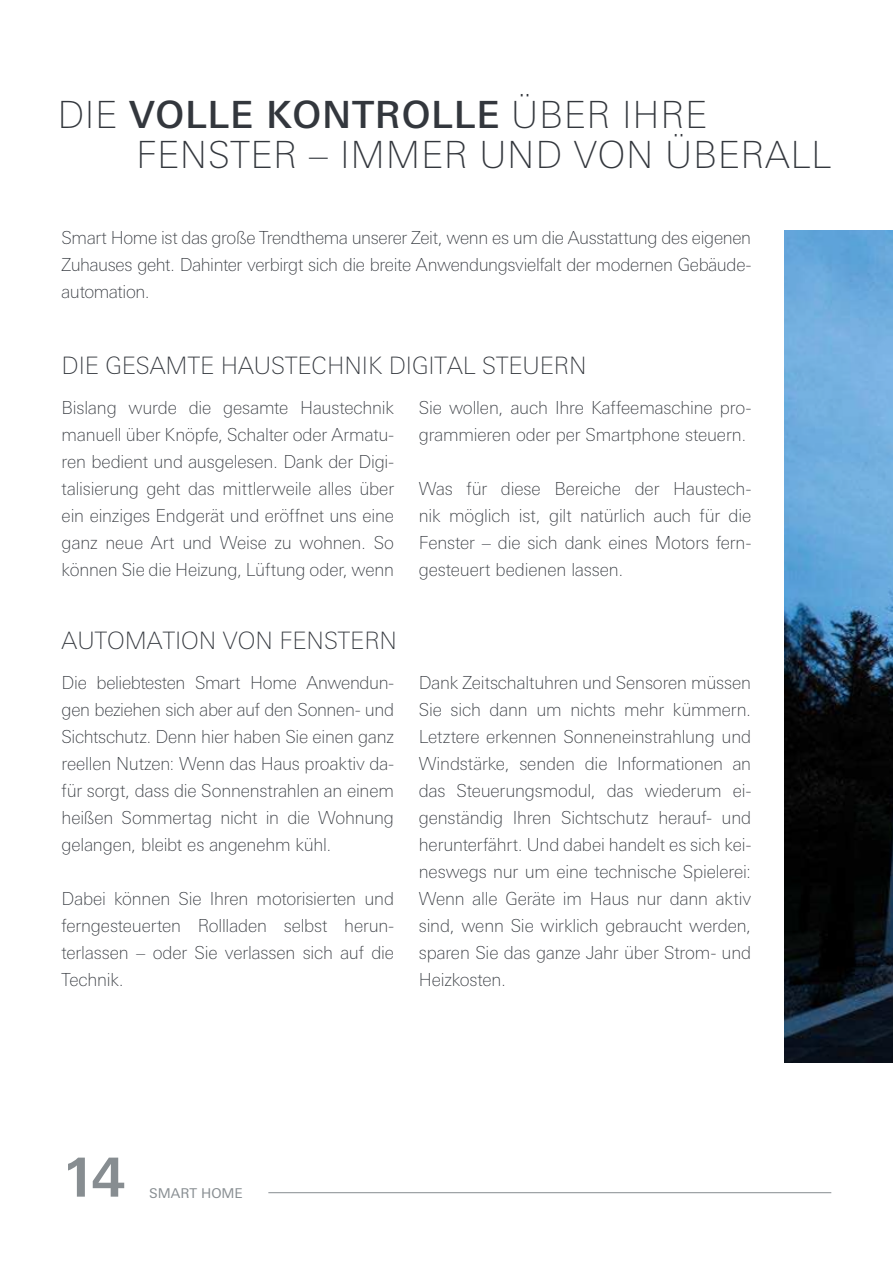
<style>
.page{position:relative;width:893px;height:1263px;background:#fff}
.page>*{position:absolute;margin:0;border:0;box-sizing:border-box;transform-origin:0 0}
.t1{font:700 54px "LT Univers Basic";color:#878d91}
.t2{font:100 37.5px "LT Univers Basic";letter-spacing:.02em;color:#33373d}
.t3{font:500 37.5px "LT Univers Basic";letter-spacing:.02em;color:#33373d}
.t4{font:100 24px "LT Univers Basic";color:#33373d}
.t5{font:100 18px/27px "LT Univers Basic";letter-spacing:-.01em;color:#33373d;text-align:justify}
.t6{font:13.5px "LT Univers Basic";color:#878d91}
.s1{font-weight:100}
</style>
<div class="page">
<img style="left:785px;top:231px;width:108px;height:831px">
<hr style="left:268px;top:1192px;width:563px;height:1px;background:#878d91">
<h2 class="t3" style="left:57px;top:93px;width:651px"><span class="s1">DIE</span> VOLLE KONTROLLE <span class="s1">ÜBER IHRE</span></h2>
<h2 class="t2" style="left:136px;top:134px;width:696px">FENSTER – IMMER UND VON ÜBERALL</h2>
<p class="t5" style="left:62px;top:224px;width:691px">Smart Home ist das große Trendthema unserer Zeit, wenn es um die Ausstattung des eigenen Zuhauses geht. Dahinter verbirgt sich die breite Anwendungsvielfalt der modernen Gebäude&shy;automation.</p>
<h3 class="t4" style="left:62px;top:352px;width:527px">DIE GESAMTE HAUSTECHNIK DIGITAL STEUERN</h3>
<p class="t5" style="left:62px;top:394px;width:334px">Bislang wurde die gesamte Haustechnik manuell über Knöpfe, Schalter oder Armatu&shy;ren bedient und ausgelesen. Dank der Digi&shy;talisierung geht das mittlerweile alles über ein einziges Endgerät und eröffnet uns eine ganz neue Art und Weise zu wohnen. So können Sie die Heizung, Lüftung oder, wenn</p>
<p class="t5" style="left:419px;top:394px;width:334px">Sie wollen, auch Ihre Kaffeemaschine pro&shy;grammieren oder per Smartphone steuern.</p>
<p class="t5" style="left:419px;top:475px;width:334px">Was für diese Bereiche der Haustech&shy;nik möglich ist, gilt natürlich auch für die Fenster – die sich dank eines Motors fern&shy;gesteuert bedienen lassen.</p>
<h3 class="t4" style="left:62px;top:627px;width:337px">AUTOMATION VON FENSTERN</h3>
<p class="t5" style="left:62px;top:669px;width:334px">Die beliebtesten Smart Home Anwendun&shy;gen beziehen sich aber auf den Sonnen- und Sichtschutz. Denn hier haben Sie einen ganz reellen Nutzen: Wenn das Haus proaktiv da&shy;für sorgt, dass die Sonnenstrahlen an einem heißen Sommertag nicht in die Wohnung gelangen, bleibt es angenehm kühl.</p>
<p class="t5" style="left:62px;top:885px;width:334px">Dabei können Sie Ihren motorisierten und ferngesteuerten Rollladen selbst herun&shy;terlassen – oder Sie verlassen sich auf die Technik.</p>
<p class="t5" style="left:419px;top:669px;width:334px">Dank Zeitschaltuhren und Sensoren müssen Sie sich dann um nichts mehr kümmern.<br>Letztere erkennen Sonneneinstrahlung und Windstärke, senden die Informationen an das Steuerungsmodul, das wiederum ei&shy;genständig Ihren Sichtschutz herauf- und herunterfährt. Und dabei handelt es sich kei&shy;neswegs nur um eine technische Spielerei:<br>Wenn alle Geräte im Haus nur dann aktiv sind, wenn Sie wirklich gebraucht werden, sparen Sie das ganze Jahr über Strom- und Heizkosten.</p>
<h1 class="t1" style="left:62px;top:1146px;width:65px">14</h1>
<p class="t6" style="left:149px;top:1185px;width:95px">SMART HOME</p>
</div>
